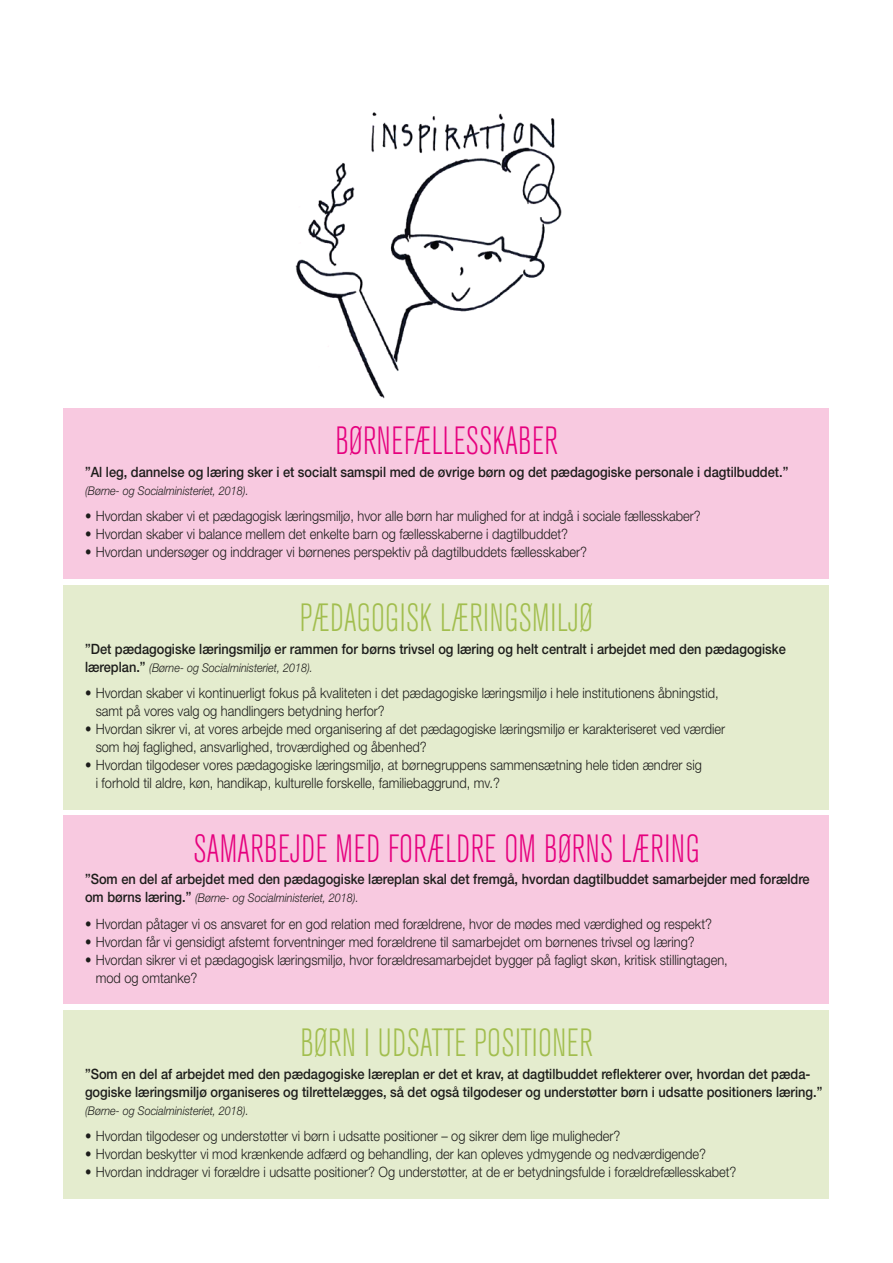
<style>
.page{position:relative;width:893px;height:1263px;background:#fff}
.page>*{position:absolute;margin:0;border:0;box-sizing:border-box;transform-origin:0 0}
.t1{font:300 condensed 39px "Akzidenz Grotesk BE";letter-spacing:.01em;color:#e6007e;scale:.9 1}
.t2{font:300 condensed 39px "Akzidenz Grotesk BE";letter-spacing:.01em;color:#a2be4e;scale:.9 1}
.t3{font:300 14.25px/18px "Helvetica Neue LT Std";color:#1d1d1b;scale:.9 1}
.t4{font:500 14.25px/18px "Helvetica Neue LT Std";color:#1d1d1b;scale:.9 1}
.t5{font:italic 300 12px "Helvetica Neue LT Std";color:#1d1d1b;scale:.9 1}
.s1{font-weight:500;font-style:normal;font-size:14.25px}
</style>
<div class="page">
<div style="left:64px;top:1010px;width:765px;height:189px;background:#e4ecce"></div>
<div style="left:64px;top:585px;width:765px;height:224px;background:#e4ecce"></div>
<div style="left:64px;top:408px;width:765px;height:171px;background:#f8c9e0"></div>
<div style="left:64px;top:816px;width:765px;height:188px;background:#f8c9e0"></div>
<img style="left:295px;top:112px;width:267px;height:287px">
<h1 class="t1" style="left:335px;top:420px;width:248px">BØRNEFÆLLESSKABER</h1>
<p class="t4" style="left:85px;top:463px;width:783px">”Al leg, dannelse og læring sker i et socialt samspil med de øvrige børn og det pædagogiske personale i dagtilbuddet.”</p>
<p class="t5" style="left:85px;top:483px;width:183px">(Børne- og Socialministeriet, 2018).</p>
<p class="t3" style="left:85px;top:507px;width:686px">• Hvordan skaber vi et pædagogisk læringsmiljø, hvor alle børn har mulighed for at indgå i sociale fællesskaber?</p>
<p class="t3" style="left:85px;top:525px;width:538px">• Hvordan skaber vi balance mellem det enkelte barn og fællesskaberne i dagtilbuddet?</p>
<p class="t3" style="left:85px;top:543px;width:559px">• Hvordan undersøger og inddrager vi børnenes perspektiv på dagtilbuddets fællesskaber?</p>
<h1 class="t2" style="left:300px;top:597px;width:327px">PÆDAGOGISK LÆRINGSMILJØ</h1>
<p class="t4" style="left:85px;top:639px;width:780px">”Det pædagogiske læringsmiljø er rammen for børns trivsel og læring og helt centralt i arbejdet med den pædagogiske</p>
<p class="t5" style="left:85px;top:660px;width:255px"><span class="s1">læreplan.”</span> (Børne- og Socialministeriet, 2018).</p>
<p class="t3" style="left:96px;top:684px;width:694px;text-indent:-11px">• Hvordan skaber vi kontinuerligt fokus på kvaliteten i det pædagogiske læringsmiljø i hele institutionens åbningstid, samt på vores valg og handlingers betydning herfor?</p>
<p class="t3" style="left:96px;top:720px;width:701px;text-indent:-11px">• Hvordan sikrer vi, at vores arbejde med organisering af det pædagogiske læringsmiljø er karakteriseret ved værdier som høj faglighed, ansvarlighed, troværdighed og åbenhed?</p>
<p class="t3" style="left:96px;top:756px;width:675px;text-indent:-11px">• Hvordan tilgodeser vores pædagogiske læringsmiljø, at børnegruppens sammensætning hele tiden ændrer sig i forhold til aldre, køn, handikap, kulturelle forskelle, familiebaggrund, mv.?</p>
<h1 class="t1" style="left:193px;top:827px;width:564px">SAMARBEJDE MED FORÆLDRE OM BØRNS LÆRING</h1>
<p class="t4" style="left:85px;top:870px;width:807px">”Som en del af arbejdet med den pædagogiske læreplan skal det fremgå, hvordan dagtilbuddet samarbejder med forældre</p>
<p class="t5" style="left:85px;top:891px;width:306px"><span class="s1">om børns læring.”</span> (Børne- og Socialministeriet, 2018).</p>
<p class="t3" style="left:85px;top:914px;width:698px">• Hvordan påtager vi os ansvaret for en god relation med forældrene, hvor de mødes med værdighed og respekt?</p>
<p class="t3" style="left:85px;top:932px;width:679px">• Hvordan får vi gensidigt afstemt forventninger med forældrene til samarbejdet om børnenes trivsel og læring?</p>
<p class="t3" style="left:96px;top:950px;width:704px;text-indent:-11px">• Hvordan sikrer vi et pædagogisk læringsmiljø, hvor forældresamarbejdet bygger på fagligt skøn, kritisk stillingtagen, mod og omtanke?</p>
<h1 class="t2" style="left:300px;top:1022px;width:326px">BØRN I UDSATTE POSITIONER</h1>
<p class="t4" style="left:85px;top:1065px;width:821px">”Som en del af arbejdet med den pædagogiske læreplan er det et krav, at dagtilbuddet reflekterer over, hvordan det pæda&shy;gogiske læringsmiljø organiseres og tilrettelægges, så det også tilgodeser og understøtter børn i udsatte positioners læring.”</p>
<p class="t5" style="left:85px;top:1103px;width:183px">(Børne- og Socialministeriet, 2018).</p>
<p class="t3" style="left:85px;top:1127px;width:596px">• Hvordan tilgodeser og understøtter vi børn i udsatte positioner – og sikrer dem lige muligheder?</p>
<p class="t3" style="left:85px;top:1145px;width:691px">• Hvordan beskytter vi mod krænkende adfærd og behandling, der kan opleves ydmygende og nedværdigende?</p>
<p class="t3" style="left:85px;top:1163px;width:725px">• Hvordan inddrager vi forældre i udsatte positioner? Og understøtter, at de er betydningsfulde i forældrefællesskabet?</p>
</div>
